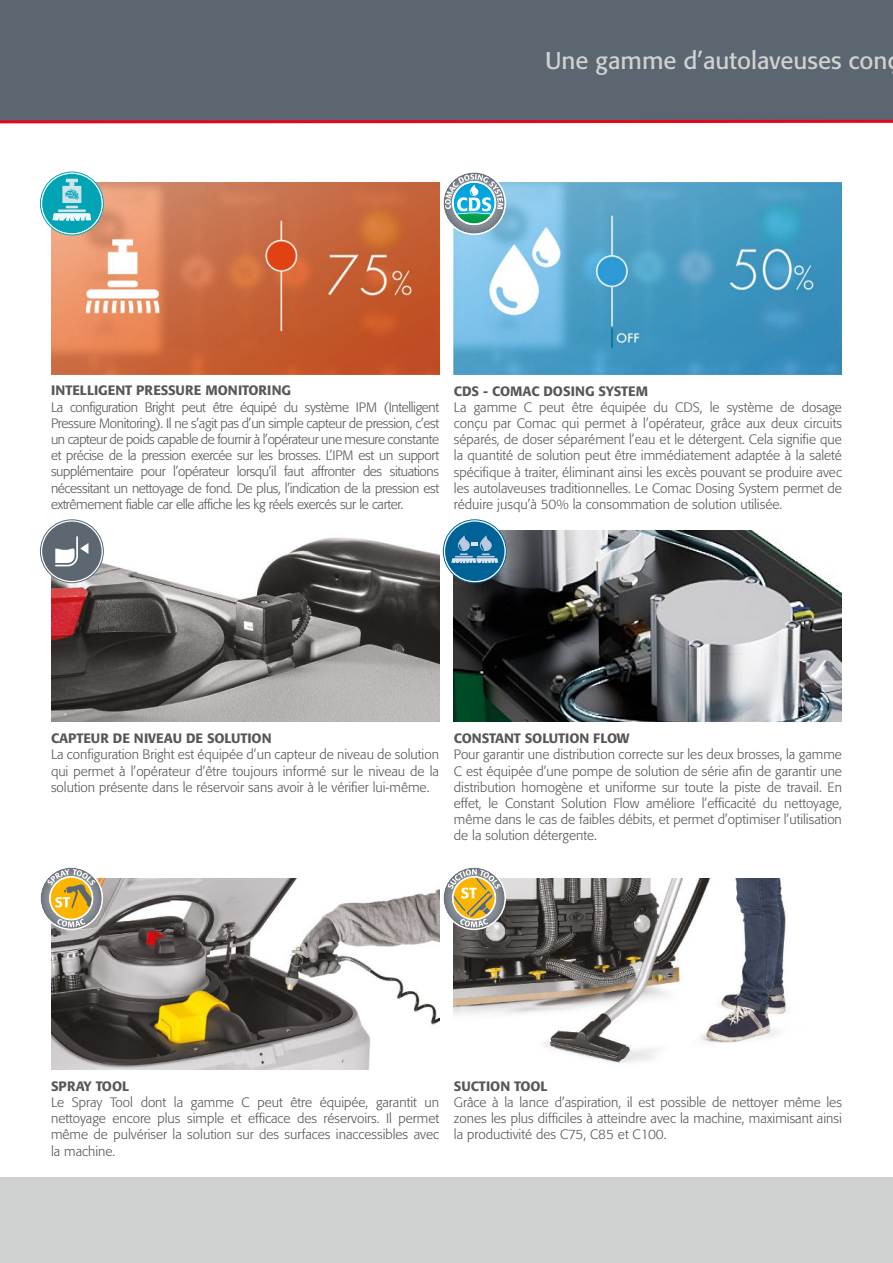
<style>
.page{position:relative;width:893px;height:1263px;background:#fff}
.page>*{position:absolute;margin:0;border:0;box-sizing:border-box;transform-origin:0 0}
.t1{font:24px "Formata";color:#d0d2d2}
.t2{font:300 13.5px/16.2px "Formata";color:#575756;text-align:justify}
.t3{font:500 13.5px "Formata";color:#575756}
</style>
<div class="page">
<img style="left:454px;top:530px;width:388px;height:192px">
<img style="left:51px;top:183px;width:388px;height:191px">
<img style="left:51px;top:878px;width:388px;height:191px">
<img style="left:454px;top:183px;width:388px;height:191px">
<img style="left:454px;top:878px;width:334px;height:185px">
<svg style="left:443px;top:172px;width:62px;height:62px"></svg>
<svg style="left:39px;top:866px;width:64px;height:64px"></svg>
<svg style="left:41px;top:868px;width:61px;height:61px"></svg>
<svg style="left:443px;top:868px;width:62px;height:61px"></svg>
<svg style="left:40px;top:172px;width:63px;height:63px"></svg>
<div style="left:40px;top:172px;width:64px;height:63px;border:1px solid #00a4b4;border-radius:50%"></div>
<div style="left:42px;top:174px;width:60px;height:59px;background:#00a4b4;border-radius:50%"></div>
<svg style="left:52px;top:179px;width:39px;height:42px"></svg>
<svg style="left:443px;top:520px;width:63px;height:63px"></svg>
<div style="left:443px;top:519px;width:64px;height:64px;border:1px solid #006398;border-radius:50%"></div>
<div style="left:445px;top:522px;width:59px;height:59px;background:#006398;border-radius:50%"></div>
<svg style="left:451px;top:535px;width:47px;height:28px"></svg>
<div style="left:0;top:1178px;width:893px;height:85px;background:#d0d2d2"></div>
<img style="left:51px;top:530px;width:388px;height:192px">
<svg style="left:40px;top:520px;width:63px;height:63px"></svg>
<div style="left:40px;top:519px;width:64px;height:64px;border:1px solid #5c6771;border-radius:50%"></div>
<div style="left:42px;top:522px;width:60px;height:59px;background:#5c6771;border-radius:50%"></div>
<svg style="left:55px;top:536px;width:33px;height:30px"></svg>
<div style="left:0;top:0;width:893px;height:122px;background:#5b6670"></div>
<svg style="left:0;top:119px;width:893px;height:5px"></svg>
<h1 class="t1" style="left:545px;top:48px;width:344px">Une gamme d’autolaveuses con</h1>
<p class="t3" style="left:51px;top:383px;width:242px">INTELLIGENT PRESSURE MONITORING</p>
<p class="t2" style="left:51px;top:399px;width:390px">La configuration Bright peut être équipé du système IPM (Intelligent Pressure Monitoring). Il ne s’agit pas d’un simple capteur de pression, c’est un capteur de poids capable de fournir à l’opérateur une mesure constante et précise de la pression exercée sur les brosses. L’IPM est un support supplémentaire pour l’opérateur lorsqu’il faut affronter des situations nécessitant un nettoyage de fond. De plus, l’indication de la pression est extrêmement fiable car elle affiche les kg réels exercés sur le carter.</p>
<p class="t3" style="left:454px;top:383px;width:196px">CDS - COMAC DOSING SYSTEM</p>
<p class="t2" style="left:454px;top:399px;width:390px">La gamme C peut être équipée du CDS, le système de dosage conçu par Comac qui permet à l’opérateur, grâce aux deux circuits séparés, de doser séparément l’eau et le détergent. Cela signifie que la quantité de solution peut être immédiatement adaptée à la saleté spécifique à traiter, éliminant ainsi les excès pouvant se produire avec les autolaveuses traditionnelles. Le Comac Dosing System permet de réduire jusqu’à 50% la consommation de solution utilisée.</p>
<p class="t3" style="left:51px;top:731px;width:222px">CAPTEUR DE NIVEAU DE SOLUTION</p>
<p class="t2" style="left:51px;top:747px;width:390px">La configuration Bright est équipée d’un capteur de niveau de solution qui permet à l’opérateur d’être toujours informé sur le niveau de la solution présente dans le réservoir sans avoir à le vérifier lui-même.</p>
<p class="t3" style="left:454px;top:731px;width:177px">CONSTANT SOLUTION FLOW</p>
<p class="t2" style="left:454px;top:747px;width:390px">Pour garantir une distribution correcte sur les deux brosses, la gamme C est équipée d’une pompe de solution de série afin de garantir une distribution homogène et uniforme sur toute la piste de travail. En effet, le Constant Solution Flow améliore l’efficacité du nettoyage, même dans le cas de faibles débits, et permet d’optimiser l’utilisation de la solution détergente.</p>
<p class="t3" style="left:51px;top:1078px;width:80px">SPRAY TOOL</p>
<p class="t2" style="left:51px;top:1094px;width:390px">Le Spray Tool dont la gamme C peut être équipée, garantit un nettoyage encore plus simple et efficace des réservoirs. Il permet même de pulvériser la solution sur des surfaces inaccessibles avec la machine.</p>
<p class="t3" style="left:454px;top:1078px;width:95px">SUCTION TOOL</p>
<p class="t2" style="left:454px;top:1094px;width:390px">Grâce à la lance d’aspiration, il est possible de nettoyer même les zones les plus difficiles à atteindre avec la machine, maximisant ainsi la productivité des C75, C85 et C100.</p>
</div>
